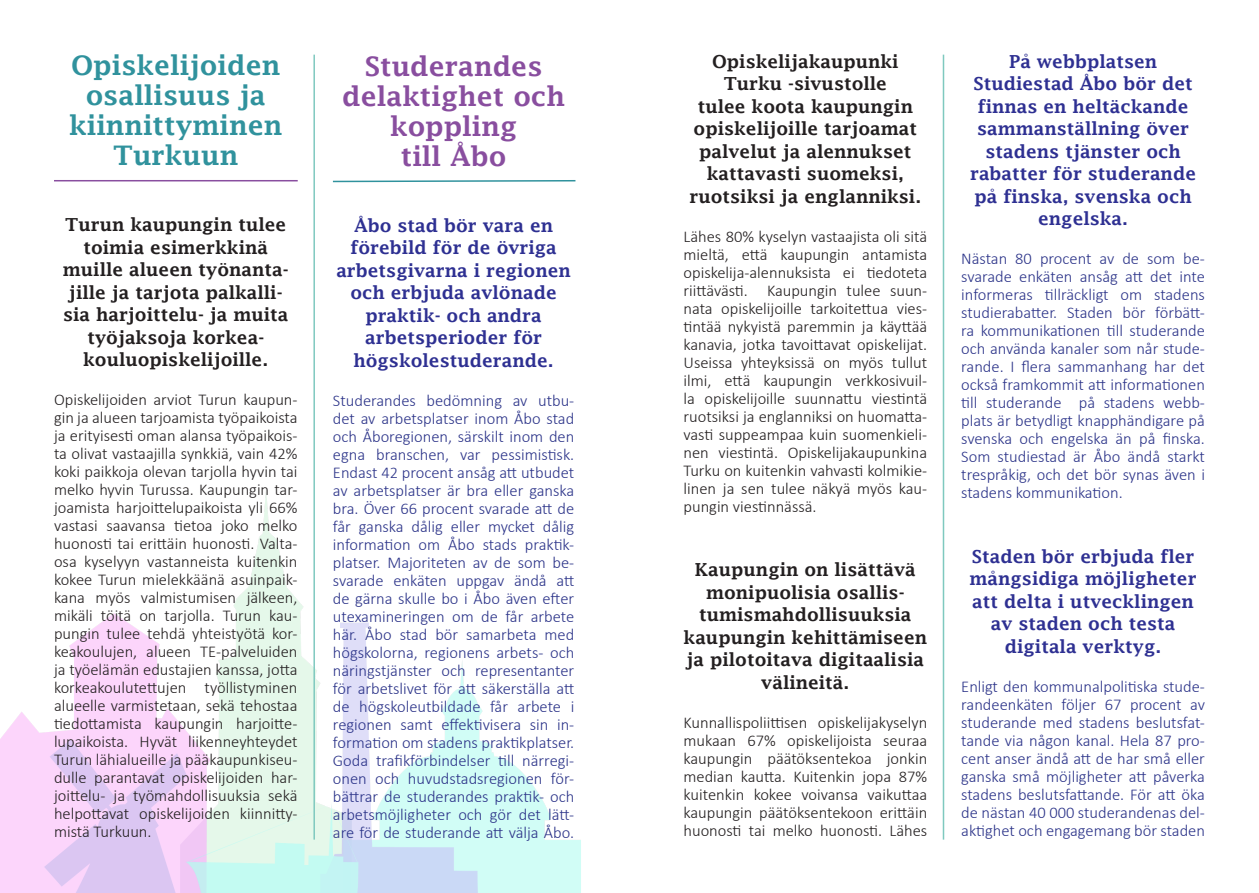
<style>
.page{position:relative;width:1259px;height:893px;background:#fff}
.page>*{position:absolute;margin:0;border:0;box-sizing:border-box;transform-origin:0 0}
.t1{font:600 27px/30px "Lucida Fax";color:#30929d;text-align:center}
.t2{font:600 27px/30px "Lucida Fax";color:#894e9f;text-align:center}
.t3{font:600 18px/22.5px "Lucida Fax";color:#231f20;text-align:center}
.t4{font:600 18px/22.5px "Lucida Fax";color:#2e3092;text-align:center}
.t5{font:300 16.5px/18px "Calibri";color:#231f20;text-align:justify}
.t6{font:300 16.5px/18px "Calibri";color:#2c3489;text-align:justify}
</style>
<div class="page">
<img style="left:0;top:490px;width:581px;height:403px">
<hr style="left:313px;top:55px;width:2px;height:785px;background:#7fc9bf">
<hr style="left:942px;top:55px;width:2px;height:785px;background:#7fc9bf">
<hr style="left:54px;top:180px;width:244px;height:1px;background:#894e9f">
<svg style="left:332px;top:180px;width:244px;height:3px"></svg>
<p class="t1" style="left:71px;top:50px;width:211px">Opiskelijoiden osallisuus ja</p>
<p class="t1" style="left:69px;top:110px;width:215px">kiinnittyminen<br>Turkuun</p>
<p class="t3" style="left:63px;top:213px;width:227px">Turun kaupungin tulee toimia esimerkkinä muille alueen työnanta&shy;jille ja tarjota palkalli&shy;sia harjoittelu- ja muita työjaksoja korkea&shy;kouluopiskelijoille.</p>
<p class="t5" style="left:54px;top:391px;width:245px">Opiskelijoiden arviot Turun kaupun&shy;gin ja alueen tarjoamista työpaikoista ja erityisesti oman alansa työpaikois&shy;ta olivat vastaajilla synkkiä, vain 42% koki paikkoja olevan tarjolla hyvin tai melko hyvin Turussa. Kaupungin tar&shy;joamista harjoittelupaikoista yli 66% vastasi saavansa tietoa joko melko huonosti tai erittäin huonosti. Valta&shy;osa kyselyyn vastanneista kuitenkin kokee Turun mielekkäänä asuinpaik&shy;kana myös valmistumisen jälkeen, mikäli töitä on tarjolla. Turun kau&shy;pungin tulee tehdä yhteistyötä kor&shy;keakoulujen, alueen TE-palveluiden ja työelämän edustajien kanssa, jotta korkeakoulutettujen työllistyminen alueelle varmistetaan, sekä tehostaa tiedottamista kaupungin harjoitte&shy;lupaikoista. Hyvät liikenneyhteydet Turun lähialueille ja pääkaupunkiseu&shy;dulle parantavat opiskelijoiden har&shy;joittelu- ja työmahdollisuuksia sekä helpottavat opiskelijoiden kiinnitty&shy;mistä Turkuun.</p>
<p class="t2" style="left:342px;top:51px;width:224px">Studerandes delaktighet och koppling</p>
<p class="t2" style="left:401px;top:141px;width:107px">till Åbo</p>
<p class="t4" style="left:336px;top:214px;width:236px">Åbo stad bör vara en förebild för de övriga arbetsgivarna i regionen och erbjuda avlönade praktik- och andra arbetsperioder för högskolestuderande.</p>
<p class="t6" style="left:333px;top:391px;width:243px">Studerandes bedömning av utbu&shy;det av arbetsplatser inom Åbo stad och Åboregionen, särskilt inom den egna branschen, var pessimistisk.<br>Endast 42 procent ansåg att utbudet av arbetsplatser är bra eller ganska bra. Över 66 procent svarade att de får ganska dålig eller mycket dålig information om Åbo stads praktik&shy;platser. Majoriteten av de som be&shy;svarade enkäten uppgav ändå att de gärna skulle bo i Åbo även efter utexamineringen om de får arbete här. Åbo stad bör samarbeta med högskolorna, regionens arbets- och näringstjänster och representanter för arbetslivet för att säkerställa att de högskoleutbildade får arbete i regionen samt effektivisera sin in&shy;formation om stadens praktikplatser.<br>Goda trafikförbindelser till närregi&shy;onen och huvudstadsregionen för&shy;bättrar de studerandes praktik- och arbetsmöjligheter och gör det lätt&shy;are för de studerande att välja Åbo.</p>
<p class="t3" style="left:689px;top:50px;width:233px">Opiskelijakaupunki<br>Turku -sivustolle<br>tulee koota kaupungin opiskelijoille tarjoamat palvelut ja alennukset kattavasti suomeksi, ruotsiksi ja englanniksi.</p>
<p class="t5" style="left:683px;top:227px;width:245px">Lähes 80% kyselyn vastaajista oli sitä mieltä, että kaupungin antamista opiskelija-alennuksista ei tiedoteta riittävästi. Kaupungin tulee suun&shy;nata opiskelijoille tarkoitettua vies&shy;tintää nykyistä paremmin ja käyttää kanavia, jotka tavoittavat opiskelijat.<br>Useissa yhteyksissä on myös tullut ilmi, että kaupungin verkkosivuil&shy;la opiskelijoille suunnattu viestintä ruotsiksi ja englanniksi on huomatta&shy;vasti suppeampaa kuin suomenkieli&shy;nen viestintä. Opiskelijakaupunkina Turku on kuitenkin vahvasti kolmikie&shy;linen ja sen tulee näkyä myös kau&shy;pungin viestinnässä.</p>
<p class="t3" style="left:683px;top:559px;width:245px">Kaupungin on lisättävä monipuolisia osallis&shy;tumismahdollisuuksia kaupungin kehittämiseen ja pilotoitava digitaalisia välineitä.</p>
<p class="t5" style="left:683px;top:713px;width:245px">Kunnallispoliittisen opiskelijakyselyn mukaan 67% opiskelijoista seuraa kaupungin päätöksentekoa jonkin median kautta. Kuitenkin jopa 87% kuitenkin kokee voivansa vaikuttaa kaupungin päätöksentekoon erittäin huonosti tai melko huonosti. Lähes</p>
<p class="t4" style="left:970px;top:50px;width:227px">På webbplatsen<br>Studiestad Åbo bör det finnas en heltäckande sammanställning över stadens tjänster och rabatter för studerande på finska, svenska och engelska.</p>
<p class="t6" style="left:961px;top:250px;width:245px">Nästan 80 procent av de som be&shy;svarade enkäten ansåg att det inte informeras tillräckligt om stadens studierabatter. Staden bör förbätt&shy;ra kommunikationen till studerande och använda kanaler som når stude&shy;rande. I flera sammanhang har det också framkommit att informationen till studerande på stadens webb&shy;plats är betydligt knapphändigare på svenska och engelska än på finska.<br>Som studiestad är Åbo ändå starkt trespråkig, och det bör synas även i stadens kommunikation.</p>
<p class="t4" style="left:969px;top:545px;width:228px">Staden bör erbjuda fler mångsidiga möjligheter att delta i utvecklingen av staden och testa digitala verktyg.</p>
<p class="t6" style="left:961px;top:677px;width:245px">Enligt den kommunalpolitiska stude&shy;randeenkäten följer 67 procent av studerande med stadens beslutsfat&shy;tande via någon kanal. Hela 87 pro&shy;cent anser ändå att de har små eller ganska små möjligheter att påverka stadens beslutsfattande. För att öka de nästan 40 000 studerandenas del&shy;aktighet och engagemang bör staden</p>
</div>
